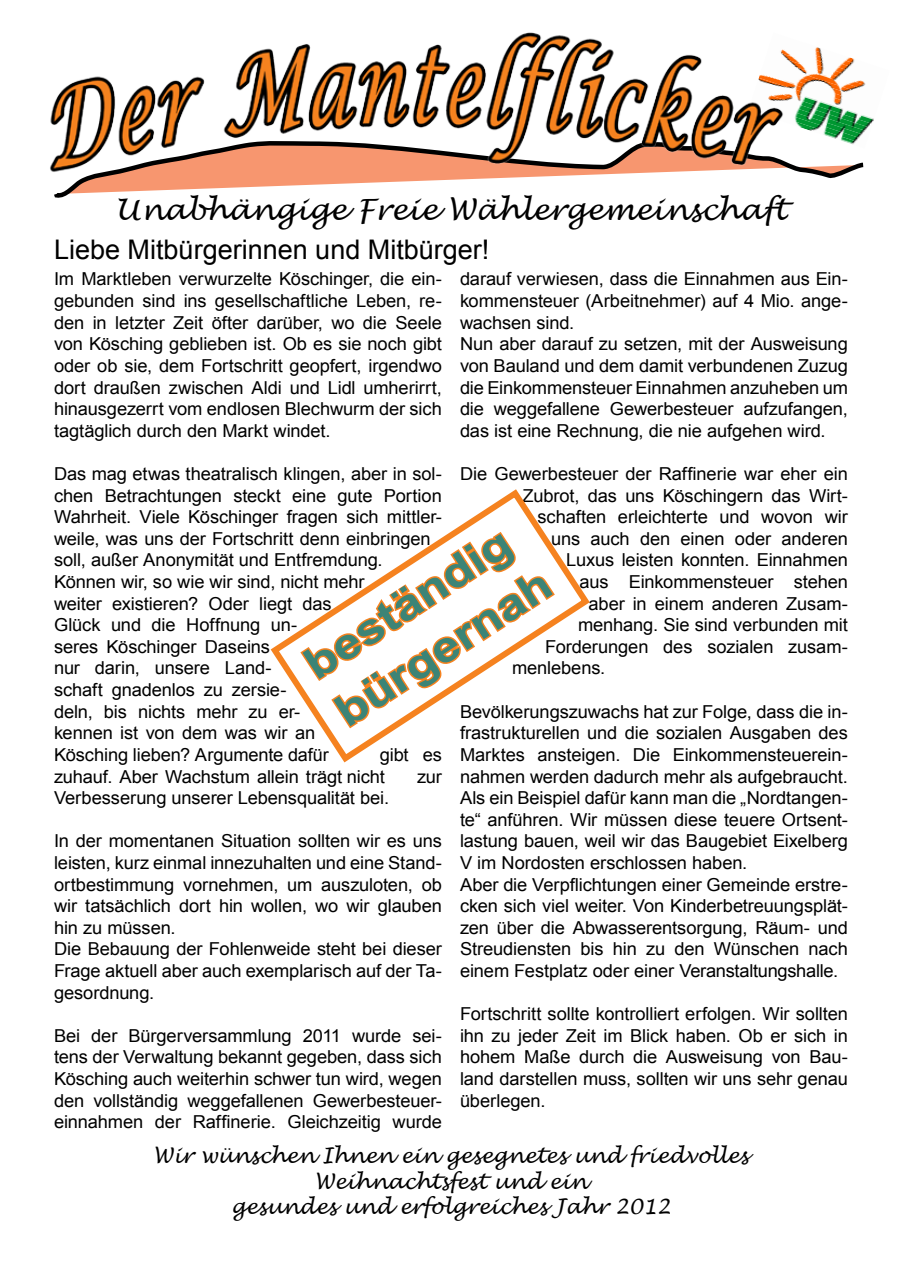
<style>
.page{position:relative;width:902px;height:1272px;background:#fff}
.page>*{position:absolute;margin:0;border:0;box-sizing:border-box;transform-origin:0 0}
.t1{font:700 43.5px/56.6px "Arial";color:#3c8476;scale:1.15 1}
.t2{font:italic 29.25px "Lucida Handwriting";color:#000}
.t3{font:27px "Arial";color:#000}
.t4{font:italic 21px/25.2px "Lucida Handwriting";color:#000;text-align:center}
.t5{font:17.85px/21.6px "Arial";letter-spacing:-.01em;color:#000}
</style>
<div class="page">
<img style="left:786px;top:49px;width:36px;height:4px">
<img style="left:786px;top:53px;width:36px;height:4px">
<img style="left:786px;top:57px;width:69px;height:4px">
<img style="left:789px;top:61px;width:66px;height:4px">
<img style="left:794px;top:65px;width:58px;height:5px">
<img style="left:799px;top:70px;width:47px;height:4px">
<img style="left:802px;top:74px;width:40px;height:4px">
<img style="left:786px;top:78px;width:88px;height:42px">
<img style="left:786px;top:82px;width:87px;height:40px">
<img style="left:786px;top:86px;width:86px;height:38px">
<img style="left:786px;top:90px;width:85px;height:36px">
<img style="left:786px;top:94px;width:83px;height:33px">
<img style="left:786px;top:98px;width:82px;height:30px">
<img style="left:786px;top:102px;width:81px;height:29px">
<img style="left:786px;top:107px;width:79px;height:30px">
<svg style="left:270px;top:489px;width:320px;height:274px"></svg>
<svg style="left:54px;top:137px;width:810px;height:61px"></svg>
<img style="left:50px;top:32px;width:736px;height:142px">
<h2 class="t2" style="left:115px;top:192px;width:672px">Unabhängige Freie Wählergemeinschaft</h2>
<h3 class="t3" style="left:54px;top:231px;width:437px">Liebe Mitbürgerinnen und Mitbürger!</h3>
<p class="t5" style="left:54px;top:268px;width:389px;text-align:justify">Im Marktleben verwurzelte Köschinger, die ein&shy;gebunden sind ins gesellschaftliche Leben, re&shy;den in letzter Zeit öfter darüber, wo die Seele von Kösching geblieben ist. Ob es sie noch gibt oder ob sie, dem Fortschritt geopfert, irgendwo dort draußen zwischen Aldi und Lidl umherirrt, hinausgezerrt vom endlosen Blechwurm der sich tagtäglich durch den Markt windet.</p>
<p class="t5" style="left:54px;top:463px;width:389px">Das mag etwas theatralisch klingen, aber in sol&shy;chen Betrachtungen steckt eine gute Portion Wahrheit. Viele Köschinger fragen sich mittler&shy;weile, was uns der Fortschritt denn einbringen soll, außer Anonymität und Entfremdung.<br>Können wir, so wie wir sind, nicht mehr<br>weiter existieren? Oder liegt das<br>Glück und die Hoffnung un-<br>seres Köschinger Daseins<br>nur darin, unsere Land-<br>schaft gnadenlos zu zersie-<br>deln, bis nichts mehr zu er-<br>kennen ist von dem was wir an<br>Kösching lieben? Argumente dafür</p>
<p class="t5" style="left:460px;top:268px;width:389px">darauf verwiesen, dass die Einnahmen aus Ein&shy;kommensteuer (Arbeitnehmer) auf 4 Mio. ange&shy;wachsen sind.<br>Nun aber darauf zu setzen, mit der Ausweisung von Bauland und dem damit verbundenen Zuzug die Einkommensteuer Einnahmen anzuheben um die weggefallene Gewerbesteuer aufzufangen, das ist eine Rechnung, die nie aufgehen wird.</p>
<p class="t5" style="left:460px;top:463px;width:389px">Die Gewerbesteuer der Raffinerie war eher ein</p>
<p class="t5" style="left:522px;top:484px;width:327px">Zubrot, das uns Köschingern das Wirt-</p>
<p class="t5" style="left:537px;top:506px;width:312px">schaften erleichterte und wovon wir</p>
<p class="t5" style="left:551px;top:528px;width:298px">uns auch den einen oder anderen</p>
<p class="t5" style="left:566px;top:549px;width:283px">Luxus leisten konnten. Einnahmen</p>
<p class="t5" style="left:579px;top:571px;width:270px">aus Einkommensteuer stehen</p>
<p class="t5" style="left:588px;top:592px;width:261px">aber in einem anderen Zusam-</p>
<p class="t5" style="left:578px;top:614px;width:271px">menhang. Sie sind verbunden mit</p>
<p class="t5" style="left:545px;top:636px;width:304px">Forderungen des sozialen zusam-</p>
<p class="t5" style="left:512px;top:657px;width:95px">menlebens.</p>
<p class="t5" style="left:460px;top:700px;width:389px">Bevölkerungszuwachs hat zur Folge, dass die in&shy;frastrukturellen und die sozialen Ausgaben des Marktes ansteigen. Die Einkommensteuerein&shy;nahmen werden dadurch mehr als aufgebraucht.<br>Als ein Beispiel dafür kann man die „Nordtangen&shy;te“ anführen. Wir müssen diese teuere Ortsent&shy;lastung bauen, weil wir das Baugebiet Eixelberg V im Nordosten erschlossen haben.<br>Aber die Verpflichtungen einer Gemeinde erstre&shy;cken sich viel weiter. Von Kinderbetreuungsplät&shy;zen über die Abwasserentsorgung, Räum- und Streudiensten bis hin zu den Wünschen nach einem Festplatz oder einer Veranstaltungshal----le.</p>
<p class="t5" style="left:460px;top:1003px;width:389px;text-align:justify">Fortschritt sollte kontrolliert erfolgen. Wir sollten ihn zu jeder Zeit im Blick haben. Ob er sich in hohem Maße durch die Ausweisung von Bau&shy;land darstellen muss, sollten wir uns sehr genau überlegen.</p>
<h1 class="t1" style="left:293px;top:645px;width:217px;rotate:-33deg">beständig bürgernah</h1>
<p class="t5" style="left:54px;top:744px;width:389px;text-indent:326px">gibt es zuhauf. Aber Wachstum allein trägt nicht</p>
<p class="t5" style="left:417px;top:765px;width:26px">zur</p>
<p class="t5" style="left:54px;top:787px;width:336px">Ver-besserung unserer Lebensqualität bei.</p>
<p class="t5" style="left:54px;top:830px;width:389px">In der momentanen Situation sollten wir es uns leisten, kurz einmal innezuhalten und eine Stand&shy;ortbestimmung vornehmen, um auszuloten, ob wir tatsächlich dort hin wollen, wo wir glauben hin zu müssen.<br>Die Bebauung der Fohlenweide steht bei dieser Frage aktuell aber auch exemplarisch auf der Ta&shy;gesordnung.</p>
<p class="t5" style="left:54px;top:1024px;width:389px;text-align:justify">Bei der Bürgerversammlung 2011 wurde sei&shy;tens der Verwaltung bekannt gegeben, dass sich Kösching auch weiterhin schwer tun wird, wegen den vollständig weggefallenen Gewerbesteuer&shy;einnahmen der Raffinerie. Gleichzeitig wurde</p>
<p class="t4" style="left:153px;top:1143px;width:596px">Wir wünschen Ihnen ein gesegnetes und friedvolles<br>Weihnachtsfest und ein<br>gesundes und erfolgreiches Jahr 2012</p>
</div>
